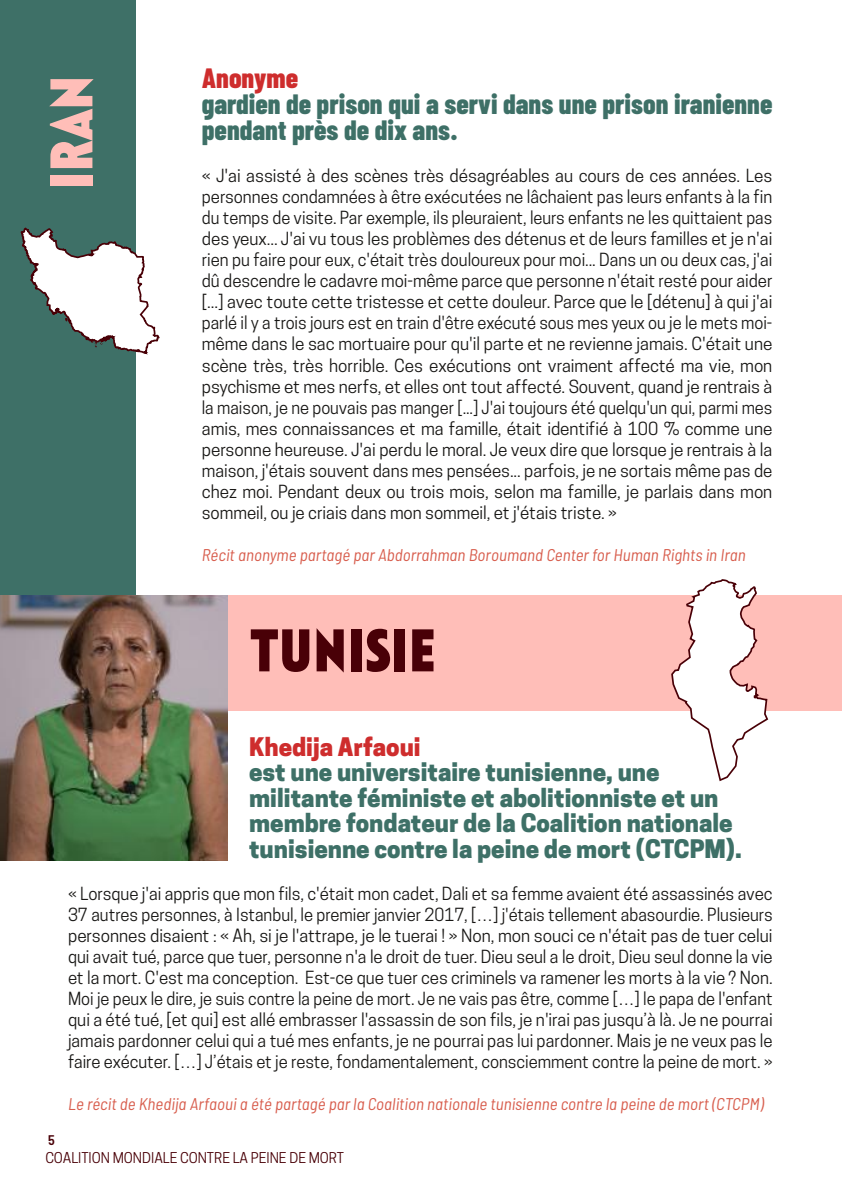
<style>
.page{position:relative;width:842px;height:1191px;background:#fff}
.page>*{position:absolute;margin:0;border:0;box-sizing:border-box;transform-origin:0 0}
.t1{font:900 60px "Mon Trappist";color:#490007}
.t2{font:900 60px "Mon Trappist";color:#ffbeb8}
.t3{font:800 28px/26.4px "Barlow Condensed";color:#3e7067}
.t4{font:800 28px "Barlow Condensed";color:#ce2d2d}
.t5{font:800 24px/25.8px "Cooper Hewitt";color:#3e7067}
.t6{font:800 24px "Cooper Hewitt";color:#ce2d2d}
.t7{font:17px/21px "Cooper Hewitt";letter-spacing:-.005em;color:#181715;text-align:justify}
.t8{font:italic semi-condensed 17px "Barlow";letter-spacing:.005em;color:#d85e4e}
.t9{font:14px "Cooper Hewitt";color:#490007}
.t10{font:600 semi-condensed 14px "Barlow";color:#490007}
</style>
<div class="page">
<div style="left:0;top:0;width:136px;height:676px;background:#3e7067"></div>
<div style="left:0;top:595px;width:842px;height:116px;background:#ffbeb8"></div>
<img style="left:0;top:595px;width:227px;height:265px">
<svg style="left:20px;top:227px;width:140px;height:128px"></svg>
<svg style="left:671px;top:579px;width:98px;height:203px"></svg>
<h1 class="t2" style="left:38px;top:189px;width:115px;rotate:-90deg">IRAN</h1>
<h2 class="t4" style="left:202px;top:60px;width:98px">Anonyme</h2>
<h2 class="t3" style="left:202px;top:90px;width:572px">gardien de prison qui a servi dans une prison iranienne pendant près de dix ans.</h2>
<p class="t7" style="left:202px;top:168px;width:572px">« J'ai assisté à des scènes très désagréables au cours de ces années. Les personnes condamnées à être exécutées ne lâchaient pas leurs enfants à la fin du temps de visite. Par exemple, ils pleuraient, leurs enfants ne les quittaient pas des yeux... J'ai vu tous les problèmes des détenus et de leurs familles et je n'ai rien pu faire pour eux, c'était très douloureux pour moi... Dans un ou deux cas, j'ai dû descendre le cadavre moi-même parce que personne n'était resté pour aider [...] avec toute cette tristesse et cette douleur. Parce que le [détenu] à qui j'ai parlé il y a trois jours est en train d'être exécuté sous mes yeux ou je le mets moi&shy;même dans le sac mortuaire pour qu'il parte et ne revienne jamais. C'était une scène très, très horrible. Ces exécutions ont vraiment affecté ma vie, mon psychisme et mes nerfs, et elles ont tout affecté. Souvent, quand je rentrais à la maison, je ne pouvais pas manger [...] J'ai toujours été quelqu'un qui, parmi mes amis, mes connaissances et ma famille, était identifié à 100 % comme une personne heureuse. J'ai perdu le moral. Je veux dire que lorsque je rentrais à la maison, j'étais souvent dans mes pensées... parfois, je ne sortais même pas de chez moi. Pendant deux ou trois mois, selon ma famille, je parlais dans mon sommeil, ou je criais dans mon sommeil, et j'étais triste. »</p>
<p class="t8" style="left:202px;top:543px;width:545px">Récit anonyme partagé par Abdorrahman Boroumand Center for Human Rights in Iran</p>
<h1 class="t1" style="left:250px;top:617px;width:188px">TUNISIE</h1>
<h3 class="t6" style="left:249px;top:737px;width:173px">Khedija Arfaoui</h3>
<h3 class="t5" style="left:249px;top:762px;width:494px">est une universitaire tunisienne, une militante féministe et abolitionniste et un membre fondateur de la Coalition nationale tunisienne contre la peine de mort (CTCPM).</h3>
<p class="t7" style="left:68px;top:885px;width:706px">« Lorsque j'ai appris que mon fils, c'était mon cadet, Dali et sa femme avaient été assassinés avec 37 autres personnes, à Istanbul, le premier janvier 2017, […] j'étais tellement abasourdie. Plusieurs personnes disaient : « Ah, si je l'attrape, je le tuerai ! » Non, mon souci ce n'était pas de tuer celui qui avait tué, parce que tuer, personne n'a le droit de tuer. Dieu seul a le droit, Dieu seul donne la vie et la mort. C'est ma conception. Est-ce que tuer ces criminels va ramener les morts à la vie ? Non.<br>Moi je peux le dire, je suis contre la peine de mort. Je ne vais pas être, comme […] le papa de l'enfant qui a été tué, [et qui] est allé embrasser l'assassin de son fils, je n'irai pas jusqu’à là. Je ne pourrai jamais pardonner celui qui a tué mes enfants, je ne pourrai pas lui pardonner. Mais je ne veux pas le faire exécuter. […] J’étais et je reste, fondamentalement, consciemment contre la peine de mort. »</p>
<p class="t8" style="left:68px;top:1093px;width:697px">Le récit de Khedija Arfaoui a été partagé par la Coalition nationale tunisienne contre la peine de mort (CTCPM)</p>
<p class="t10" style="left:48px;top:1130px;width:8px">5</p>
<p class="t9" style="left:45px;top:1152px;width:300px">COALITION MONDIALE CONTRE LA PEINE DE MORT</p>
</div>
